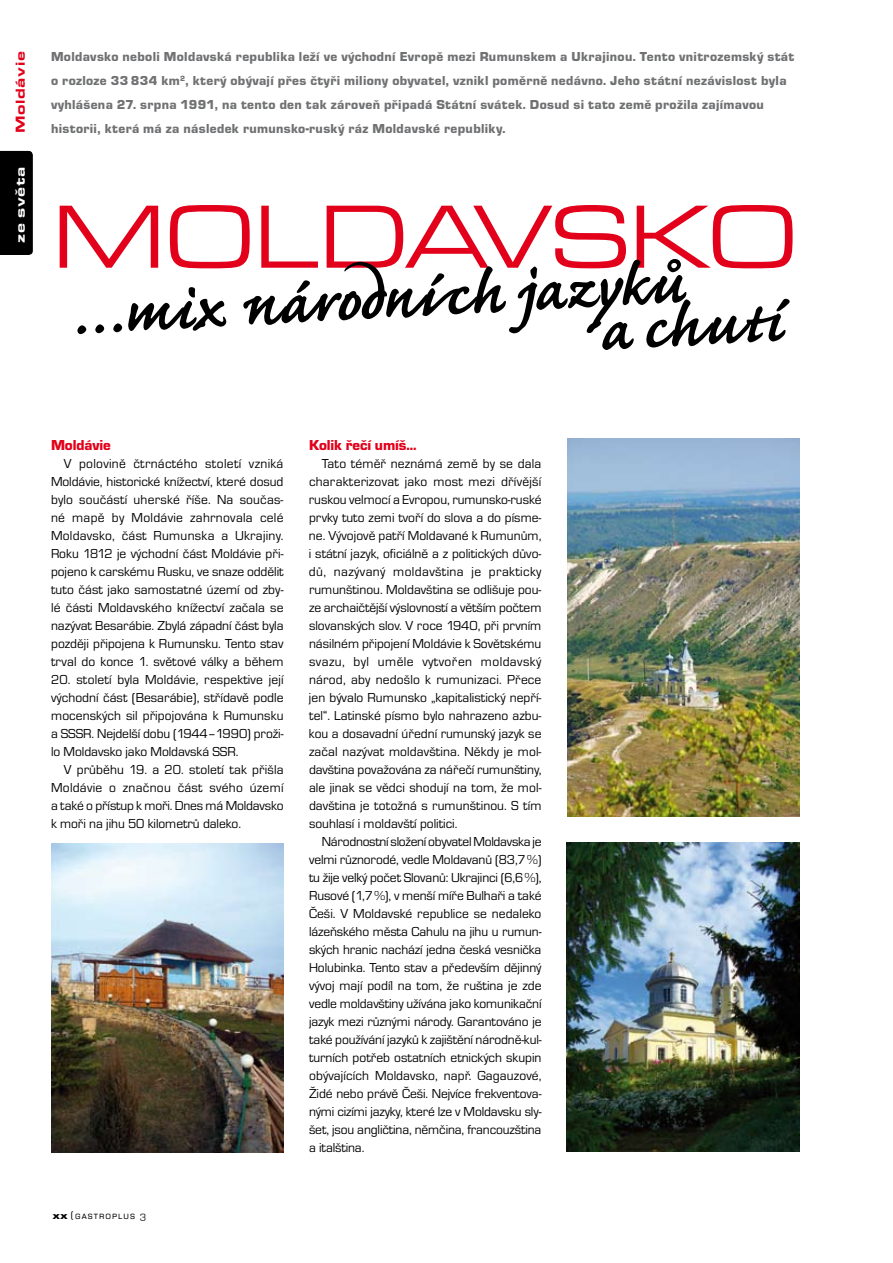
<style>
.page{position:relative;width:893px;height:1263px;background:#fff}
.page>*{position:absolute;margin:0;border:0;box-sizing:border-box;transform-origin:0 0}
.t1{font:expanded 93px "Eurostile TCE";letter-spacing:-.035em;color:#e2001a}
.t2{font:700 75px "Caflisch Script Pro";color:#000}
.t3{font:900 15px "Eurostile TCE";letter-spacing:-.005em;color:#e2001a}
.t4{font:13.5px/18px "Eurostile TCE";letter-spacing:-.005em;color:#000;text-align:justify}
.t5{font:900 13.5px/24px "Eurostile TCE";letter-spacing:.025em;color:#707173}
.t6{font:900 expanded 13.5px "Eurostile TCE";letter-spacing:.05em;color:#e2001a}
.t7{font:900 expanded 13.5px "Eurostile TCE";letter-spacing:.05em;color:#fff}
.t8{font:10.5px "Eurostile SCTCE";letter-spacing:.1em;color:#000}
.s1{font-family:"Eurostile TCE";font-weight:900;font-stretch:expanded}
</style>
<div class="page">
<div style="left:0;top:151px;width:33px;height:104px;background:#000"></div>
<img style="left:51px;top:843px;width:232px;height:309px">
<img style="left:567px;top:438px;width:232px;height:378px">
<img style="left:567px;top:842px;width:232px;height:310px">
<p class="t6" style="left:12px;top:133px;width:84px;rotate:-90deg">Moldávie</p>
<p class="t7" style="left:12px;top:242px;width:78px;rotate:-90deg">ze světa</p>
<p class="t5" style="left:51px;top:45px;width:745px">Moldavsko neboli Moldavská republika leží ve východní Evropě mezi Rumunskem a Ukrajinou. Tento vnitrozemský stát o rozloze 33 834 km<sup>2</sup>, který obývají přes čtyři miliony obyvatel, vznikl poměrně nedávno. Jeho státní nezávislost byla vyhlášena 27. srpna 1991, na tento den tak zároveň připadá Státní svátek. Dosud si tato země prožila zajímavou historii, která má za následek rumunsko-ruský ráz Moldavské republiky.</p>
<h1 class="t1" style="left:51px;top:187px;width:750px">MOLDAVSKO</h1>
<h2 class="t2" style="left:71px;top:277px;width:613px;rotate:-3deg">…mix národních jazyků</h2>
<h2 class="t2" style="left:597px;top:293px;width:184px;rotate:-3deg">a chutí</h2>
<p class="t3" style="left:51px;top:437px;width:61px">Moldávie</p>
<p class="t4" style="left:51px;top:455px;width:234px;text-indent:13px">V polovině čtrnáctého století vzniká Moldávie, historické knížectví, které dosud bylo součástí uherské říše. Na součas&shy;né mapě by Moldávie zahrnovala celé Moldavsko, část Rumunska a Ukrajiny.<br>Roku 1812 je východní část Moldávie při&shy;pojeno k carskému Rusku, ve snaze oddělit tuto část jako samostatné území od zby&shy;lé části Moldavského knížectví začala se nazývat Besarábie. Zbylá západní část byla později připojena k Rumunsku. Tento stav trval do konce 1. světové války a během</p>
<p class="t4" style="left:51px;top:671px;width:234px">20. století byla Moldávie, respektive její východní část (Besarábie), střídavě podle mocenských sil připojována k Rumunsku a SSSR. Nejdelší dobu (1944–1990) proži&shy;lo Moldavsko jako Moldavská SSR.</p>
<p class="t4" style="left:51px;top:761px;width:234px;text-indent:13px">V průběhu 19. a 20. století tak přišla Moldávie o značnou část svého území a také o přístup k moři. Dnes má Moldavsko k moři na jihu 50 kilometrů daleko.</p>
<p class="t8" style="left:53px;top:1210px;width:95px"><span class="s1">xx</span> (gastroplus 3</p>
<p class="t3" style="left:309px;top:437px;width:109px">Kolik řečí umíš…</p>
<p class="t4" style="left:309px;top:455px;width:234px;text-indent:13px">Tato téměř neznámá země by se dala charakterizovat jako most mezi dřívější ruskou velmocí a Evropou, rumunsko-ruské prvky tuto zemi tvoří do slova a do písme&shy;ne. Vývojově patří Moldavané k Rumunům, i státní jazyk, oficiálně a z politických důvo&shy;dů, nazývaný moldavština je prakticky rumunštinou. Moldavština se odlišuje pou&shy;ze archaičtější výslovností a větším počtem slovanských slov. V roce 1940, při prvním násilném připojení Moldávie k Sovětskému svazu, byl uměle vytvořen moldavský národ, aby nedošlo k rumunizaci. Přece jen bývalo Rumunsko „kapitalistický nepří&shy;tel“. Latinské písmo bylo nahrazeno azbu&shy;kou a dosavadní úřední rumunský jazyk se začal nazývat moldavština. Někdy je mol&shy;davština považována za nářečí rumunštiny, ale jinak se vědci shodují na tom, že mol&shy;davština je totožná s rumunštinou. S tím souhlasí i moldavští politici.</p>
<p class="t4" style="left:309px;top:833px;width:234px;text-indent:13px">Národnostní složení obyvatelMoldavska je velmi různorodé, vedle Moldavanů (83,7%) tu žije velký počet Slovanů: Ukrajinci (6,6%), Rusové (1,7%), v menší míře Bulhaři a také Češi. V Moldavské republice se nedaleko lázeňského města Cahulu na jihu u rumun&shy;ských hranic nachází jedna česká vesnička Holubinka. Tento stav a především dějinný vývoj mají podíl na tom, že ruština je zde vedle moldavštiny užívána jako komunikační jazyk mezi různými národy. Garantováno je také používání jazyků k zajištění národně-kul&shy;turních potřeb ostatních etnických skupin obývajících Moldavsko, např. Gagauzové, Židé nebo právě Češi. Nejvíce frekventova&shy;nými cizími jazyky, které lze v Moldavsku sly&shy;šet, jsou angličtina, němčina, francouzština a italština.</p>
</div>
